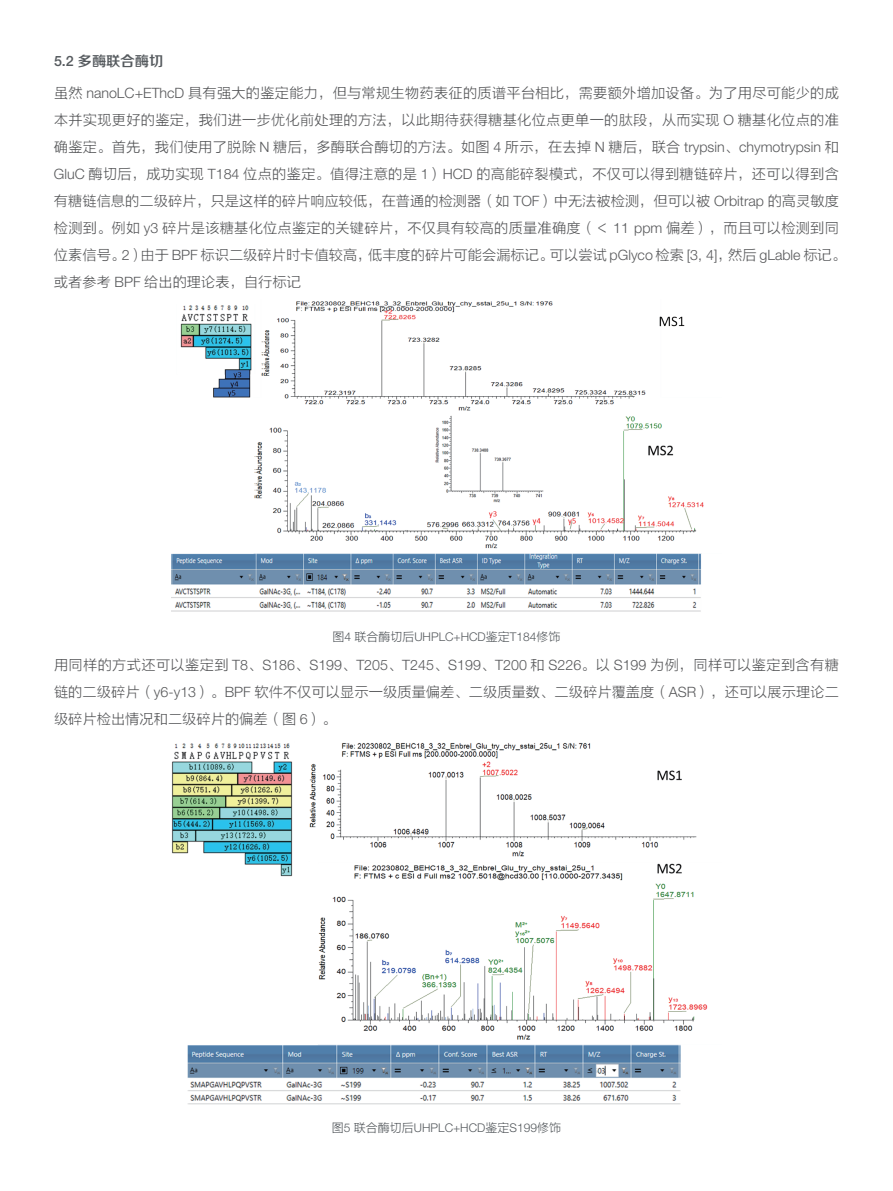
<style>
.page{position:relative;width:893px;height:1191px;background:#fff}
.page>*{position:absolute;margin:0;border:0;box-sizing:border-box;transform-origin:0 0}
.t1{font:14.25px/27px "FZLTXHK";letter-spacing:.015em;color:#57585a}
.t2{font:14.25px "FZZZHONGJW GB1 0";color:#555a5e}
.t3{font:300 12px "Helvetica Neue LT Std";color:#555a5e}
.s1{font-family:"Helvetica Neue LT Std";font-weight:500}
.s2{font-family:"Helvetica Neue LT Std";font-weight:300}
.s3{font-family:"FZLTXHK";font-weight:400}
</style>
<div class="page">
<img style="left:172px;top:301px;width:532px;height:311px">
<img style="left:172px;top:743px;width:536px;height:362px">
<p class="t2" style="left:54px;top:53px;width:111px"><span class="s1">5.2</span> 多酶联合酶切</p>
<p class="t1" style="left:54px;top:79px;width:794px">虽然 <span class="s2">nanoLC+EThcD</span> 具有强大的鉴定能力，但与常规生物药表征的质谱平台相比，需要额外增加设备。为了用尽可能少的成本并实现更好的鉴定，我们进一步优化前处理的方法，以此期待获得糖基化位点更单一的肽段，从而实现 <span class="s2">O</span> 糖基化位点的准确鉴定。首先，我们使用了脱除 <span class="s2">N</span> 糖后，多酶联合酶切的方法。如图 <span class="s2">4</span> 所示，在去掉 <span class="s2">N</span> 糖后，联合 <span class="s2">trypsin</span>、<span class="s2">chymotrypsin</span> 和<span class="s2">GluC</span> 酶切后，成功实现 <span class="s2">T184</span> 位点的鉴定。值得注意的是 <span class="s2">1</span>）<span class="s2">HCD</span> 的高能碎裂模式，不仅可以得到糖链碎片，还可以得到含有糖链信息的二级碎片，只是这样的碎片响应较低，在普通的检测器（如 <span class="s2">TOF</span>）中无法被检测，但可以被 <span class="s2">Orbitrap</span> 的高灵敏度检测到。例如 <span class="s2">y3</span> 碎片是该糖基化位点鉴定的关键碎片，不仅具有较高的质量准确度（＜ <span class="s2">11 ppm</span> 偏差），而且可以检测到同位素信号。<span class="s2">2</span>）由于 <span class="s2">BPF</span> 标识二级碎片时卡值较高，低丰度的碎片可能会漏标记。可以尝试 <span class="s2">pGlyco</span> 检索 <span class="s2">[3, 4]</span>，然后 <span class="s2">gLable</span> 标记。或者参考 <span class="s2">BPF</span> 给出的理论表，自行标记</p>
<p class="t3" style="left:332px;top:629px;width:230px"><span class="s3">图</span>4 <span class="s3">联合酶切后</span>UHPLC+HCD<span class="s3">鉴定</span>T184<span class="s3">修饰</span></p>
<p class="t1" style="left:54px;top:652px;width:786px;text-align:justify">用同样的方式还可以鉴定到 <span class="s2">T8</span>、<span class="s2">S186</span>、<span class="s2">S199</span>、<span class="s2">T205</span>、<span class="s2">T245</span>、<span class="s2">S199</span>、<span class="s2">T200</span> 和 <span class="s2">S226</span>。以 <span class="s2">S199</span> 为例，同样可以鉴定到含有糖链的二级碎片（<span class="s2">y6-y13</span>）。<span class="s2">BPF</span> 软件不仅可以显示一级质量偏差、二级质量数、二级碎片覆盖度（<span class="s2">ASR</span>），还可以展示理论二级碎片检出情况和二级碎片的偏差（图 <span class="s2">6</span>）。</p>
<p class="t3" style="left:332px;top:1120px;width:231px"><span class="s3">图</span>5 <span class="s3">联合酶切后</span>UHPLC+HCD<span class="s3">鉴定</span>S199<span class="s3">修饰</span></p>
</div>
